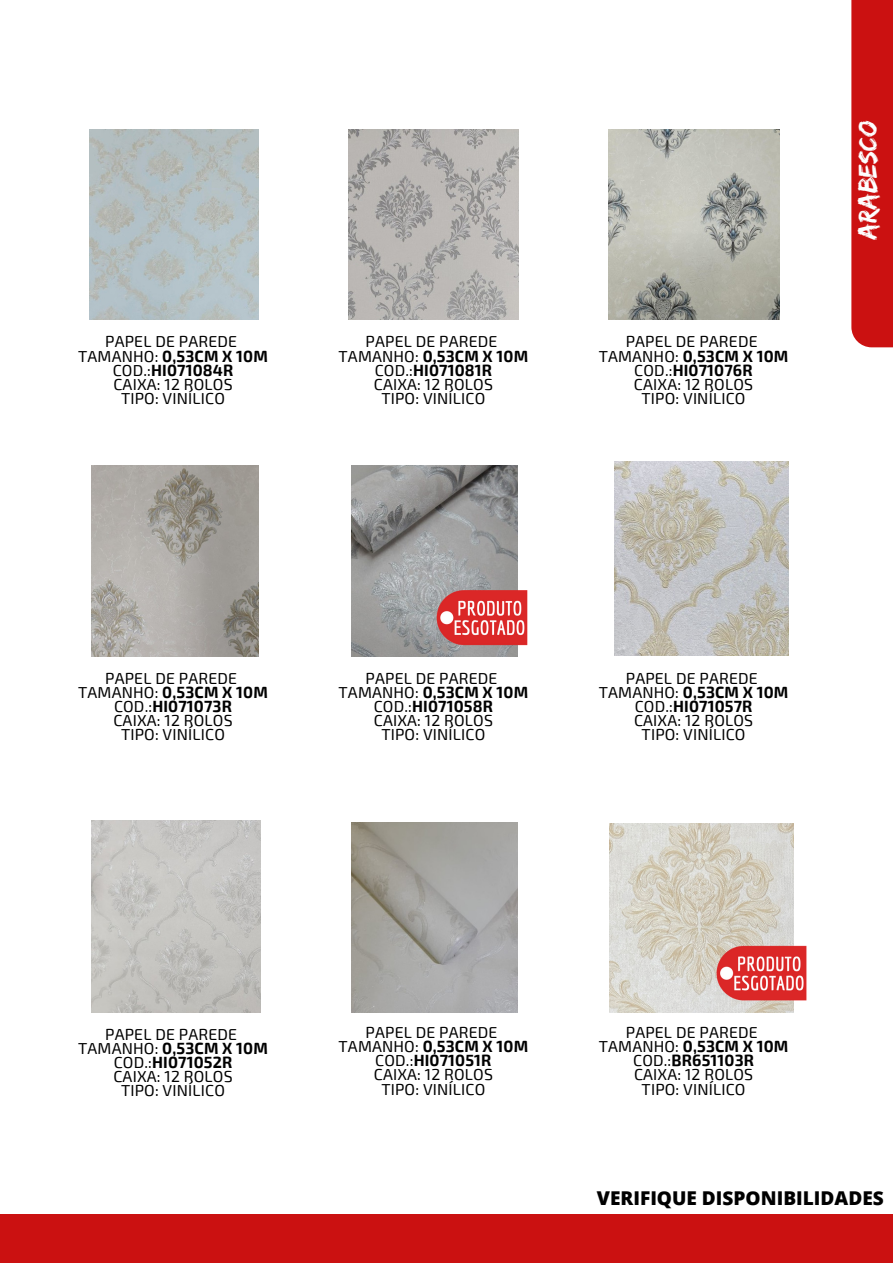
<style>
.page{position:relative;width:893px;height:1263px;background:#fff}
.page>*{position:absolute;margin:0;border:0;box-sizing:border-box;transform-origin:0 0}
.t1{font:27.08px "Edo";color:#fdfefe}
.t2{font:800 19.05px "Open Sans";color:#000}
.t3{font:15.9px "Exo 2";letter-spacing:.01em;color:#000}
.t4{font:700 15.9px "Exo 2";letter-spacing:.01em;color:#000}
.s1{font-weight:400}
</style>
<div class="page">
<div style="left:851px;top:0;width:42px;height:347px;background:#cb1111"></div>
<div style="left:0;top:1214px;width:893px;height:49px;background:#cb1111"></div>
<img style="left:89px;top:129px;width:170px;height:190px">
<img style="left:349px;top:129px;width:169px;height:190px">
<img style="left:608px;top:129px;width:171px;height:190px">
<img style="left:91px;top:466px;width:167px;height:190px">
<img style="left:351px;top:466px;width:167px;height:190px">
<img style="left:614px;top:461px;width:174px;height:195px">
<img style="left:91px;top:821px;width:169px;height:191px">
<img style="left:351px;top:822px;width:167px;height:191px">
<img style="left:609px;top:823px;width:185px;height:189px">
<img style="left:701px;top:916px;width:106px;height:97px">
<img style="left:422px;top:561px;width:106px;height:96px">
<p class="t3" style="left:105px;top:332px;width:133px">PAPEL DE PAREDE</p>
<p class="t4" style="left:78px;top:345px;width:191px"><span class="s1">TAMANHO:</span> 0,53CM X 10M</p>
<p class="t4" style="left:113px;top:359px;width:122px"><span class="s1">COD.:</span>HI071084R</p>
<p class="t3" style="left:113px;top:374px;width:121px">CAIXA: 12 ROLOS</p>
<p class="t3" style="left:121px;top:388px;width:105px">TIPO: VINÍLICO</p>
<p class="t3" style="left:365px;top:332px;width:133px">PAPEL DE PAREDE</p>
<p class="t4" style="left:338px;top:345px;width:191px"><span class="s1">TAMANHO:</span> 0,53CM X 10M</p>
<p class="t4" style="left:375px;top:359px;width:119px"><span class="s1">COD.:</span>HI071081R</p>
<p class="t3" style="left:374px;top:374px;width:121px">CAIXA: 12 ROLOS</p>
<p class="t3" style="left:381px;top:388px;width:105px">TIPO: VINÍLICO</p>
<p class="t3" style="left:625px;top:332px;width:133px">PAPEL DE PAREDE</p>
<p class="t4" style="left:598px;top:345px;width:191px"><span class="s1">TAMANHO:</span> 0,53CM X 10M</p>
<p class="t4" style="left:634px;top:359px;width:120px"><span class="s1">COD.:</span>HI071076R</p>
<p class="t3" style="left:634px;top:374px;width:121px">CAIXA: 12 ROLOS</p>
<p class="t3" style="left:641px;top:388px;width:105px">TIPO: VINÍLICO</p>
<p class="t1" style="left:852px;top:238px;width:119px;rotate:-90deg">ARABESCO</p>
<p class="t3" style="left:105px;top:668px;width:133px">PAPEL DE PAREDE</p>
<p class="t4" style="left:78px;top:682px;width:191px"><span class="s1">TAMANHO:</span> 0,53CM X 10M</p>
<p class="t4" style="left:114px;top:696px;width:119px"><span class="s1">COD.:</span>HI071073R</p>
<p class="t3" style="left:113px;top:710px;width:121px">CAIXA: 12 ROLOS</p>
<p class="t3" style="left:121px;top:724px;width:105px">TIPO: VINÍLICO</p>
<p class="t3" style="left:365px;top:668px;width:133px">PAPEL DE PAREDE</p>
<p class="t4" style="left:338px;top:682px;width:191px"><span class="s1">TAMANHO:</span> 0,53CM X 10M</p>
<p class="t4" style="left:374px;top:696px;width:121px"><span class="s1">COD.:</span>HI071058R</p>
<p class="t3" style="left:374px;top:710px;width:121px">CAIXA: 12 ROLOS</p>
<p class="t3" style="left:381px;top:724px;width:105px">TIPO: VINÍLICO</p>
<p class="t3" style="left:626px;top:668px;width:133px">PAPEL DE PAREDE</p>
<p class="t4" style="left:599px;top:682px;width:191px"><span class="s1">TAMANHO:</span> 0,53CM X 10M</p>
<p class="t4" style="left:635px;top:696px;width:119px"><span class="s1">COD.:</span>HI071057R</p>
<p class="t3" style="left:634px;top:710px;width:121px">CAIXA: 12 ROLOS</p>
<p class="t3" style="left:641px;top:724px;width:105px">TIPO: VINÍLICO</p>
<p class="t3" style="left:105px;top:1024px;width:133px">PAPEL DE PAREDE</p>
<p class="t4" style="left:78px;top:1038px;width:191px"><span class="s1">TAMANHO:</span> 0,53CM X 10M</p>
<p class="t4" style="left:114px;top:1052px;width:120px"><span class="s1">COD.:</span>HI071052R</p>
<p class="t3" style="left:113px;top:1066px;width:121px">CAIXA: 12 ROLOS</p>
<p class="t3" style="left:121px;top:1080px;width:105px">TIPO: VINÍLICO</p>
<p class="t3" style="left:365px;top:1022px;width:133px">PAPEL DE PAREDE</p>
<p class="t4" style="left:338px;top:1036px;width:191px"><span class="s1">TAMANHO:</span> 0,53CM X 10M</p>
<p class="t4" style="left:375px;top:1050px;width:118px"><span class="s1">COD.:</span>HI071051R</p>
<p class="t3" style="left:374px;top:1064px;width:121px">CAIXA: 12 ROLOS</p>
<p class="t3" style="left:381px;top:1078px;width:105px">TIPO: VINÍLICO</p>
<p class="t3" style="left:626px;top:1022px;width:133px">PAPEL DE PAREDE</p>
<p class="t4" style="left:599px;top:1036px;width:191px"><span class="s1">TAMANHO:</span> 0,53CM X 10M</p>
<p class="t4" style="left:633px;top:1050px;width:122px"><span class="s1">COD.:</span>BR651103R</p>
<p class="t3" style="left:634px;top:1064px;width:121px">CAIXA: 12 ROLOS</p>
<p class="t3" style="left:641px;top:1078px;width:105px">TIPO: VINÍLICO</p>
<p class="t2" style="left:597px;top:1185px;width:288px">VERIFIQUE DISPONIBILIDADES</p>
</div>
